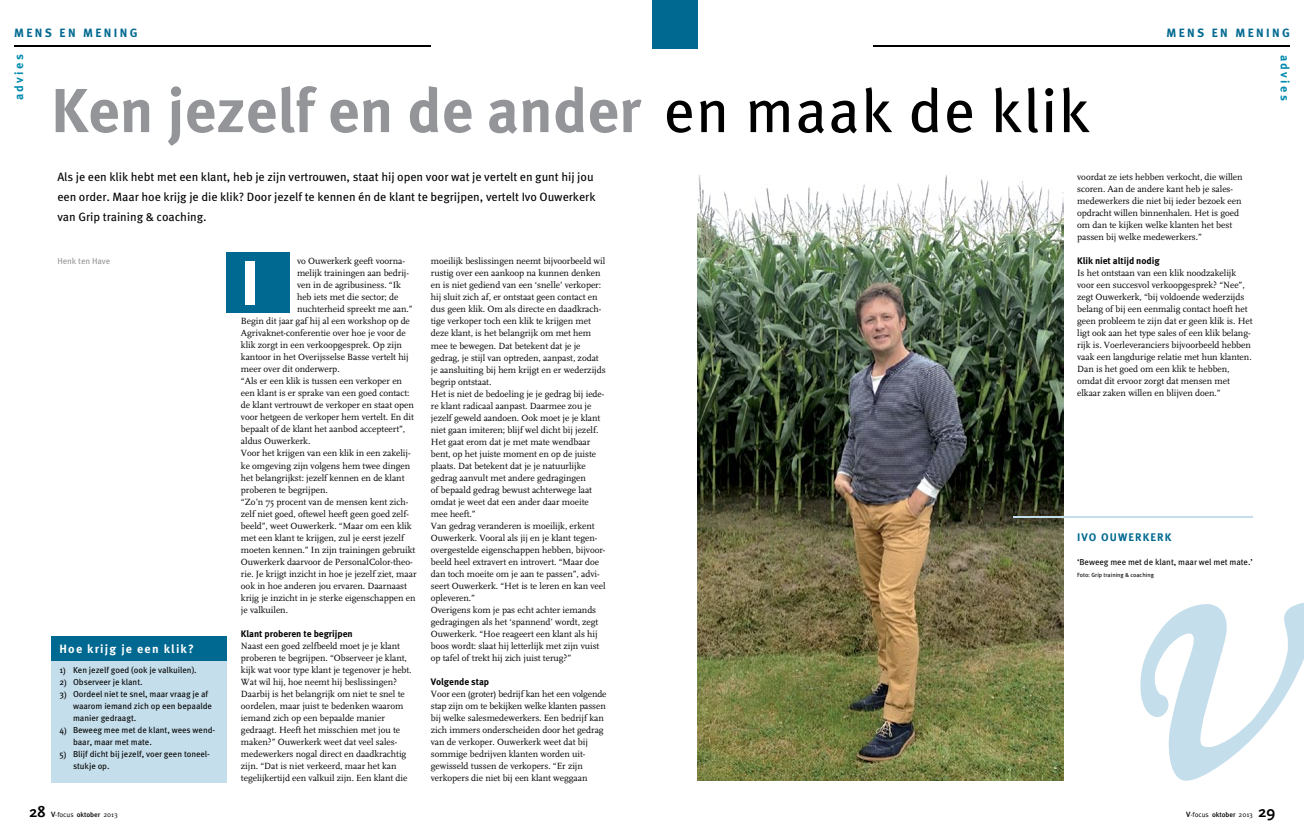
<style>
.page{position:relative;width:1304px;height:837px;background:#fff}
.page>*{position:absolute;margin:0;border:0;box-sizing:border-box;transform-origin:0 0}
.t1{font:700 62.6px "Meta OT";color:#fff}
.t2{font:700 62px "Meta OT";letter-spacing:-.005em;color:#939598}
.t3{font:700 16px "Scala Sans OT";color:#000}
.t4{font:12px/20px "Meta OT";letter-spacing:-.005em;color:#000}
.t5{font:700 12px "Meta OT";letter-spacing:.2em;color:#006991}
.t6{font:700 12px "Meta OT";letter-spacing:.1em;color:#fff}
.t7{font:700 12px "Meta OT";letter-spacing:.195em;color:#008aaf}
.t8{font:700 11px "Meta OT";letter-spacing:.1em;color:#006991}
.t9{font:9.4px/12px "Scala OT";letter-spacing:-.005em;color:#000}
.t10{font:700 9.4px "Meta OT";letter-spacing:-.005em;color:#000}
.t11{font:8.6px/12px "Meta OT";letter-spacing:-.005em;color:#000}
.t12{font:8.6px "Meta OT";letter-spacing:-.005em;color:#939598}
.t13{font:7px "Meta OT";letter-spacing:-.005em;color:#000}
.t14{font:6px "Meta OT";letter-spacing:-.005em;color:#000}
.s1{font-weight:400;font-size:61px;color:#000}
.s2{font-family:"Scala Sans OT";font-weight:700;font-size:16px}
.s3{font-weight:500;font-size:7.6px}
.s4{font-weight:500}
</style>
<div class="page">
<hr style="left:14px;top:45px;width:417px;height:1px;background:#000">
<div style="left:652px;top:0;width:45px;height:48px;background:#006991"></div>
<hr style="left:873px;top:45px;width:417px;height:1px;background:#000">
<svg style="left:1140px;top:603px;width:164px;height:177px"></svg>
<div style="left:227px;top:252px;width:63px;height:60px;background:#006991"></div>
<div style="left:51px;top:660px;width:176px;height:123px;background:#c5deeb"></div>
<div style="left:51px;top:636px;width:176px;height:24px;background:#006991"></div>
<img style="left:697px;top:175px;width:366px;height:605px">
<hr style="left:1014px;top:516px;width:239px;height:1px;background:#c5deeb">
<p class="t5" style="left:14px;top:26px;width:125px">MENS EN MENING</p>
<p class="t7" style="left:11px;top:100px;width:47px;rotate:-90deg">advies</p>
<p class="t5" style="left:1166px;top:26px;width:125px">MENS EN MENING</p>
<p class="t7" style="left:1293px;top:54px;width:47px;rotate:90deg">advies</p>
<h2 class="t2" style="left:51px;top:71px;width:1040px">Ken jezelf en de ander <span class="s1">en maak de klik</span></h2>
<p class="t4" style="left:57px;top:166px;width:540px">Als je een klik hebt met een klant, heb je zijn vertrouwen, staat hij open voor wat je vertelt en gunt hij jou een order. Maar hoe krijg je die klik? Door jezelf te kennen én de klant te begrijpen, vertelt Ivo Ouwerkerk van Grip training &amp; coaching.</p>
<p class="t12" style="left:57px;top:256px;width:54px">Henk ten Have</p>
<p class="t9" style="left:1077px;top:171px;width:167px">voordat ze iets hebben verkocht, die willen scoren. Aan de andere kant heb je sales&shy;medewerkers die niet bij ieder bezoek een opdracht willen binnenhalen. Het is goed om dan te kijken welke klanten het best passen bij welke medewerkers.”</p>
<p class="t10" style="left:1077px;top:255px;width:84px">Klik niet altijd nodig</p>
<p class="t9" style="left:1077px;top:267px;width:177px">Is het ontstaan van een klik noodzakelijk voor een succesvol verkoopgesprek? “Nee”, zegt Ouwerkerk, “bij voldoende wederzijds belang of bij een eenmalig contact hoeft het geen probleem te zijn dat er geen klik is. Het ligt ook aan het type sales of een klik belang&shy;rijk is. Voerleveranciers bijvoorbeeld hebben vaak een langdurige relatie met hun klanten.<br>Dan is het goed om een klik te hebben, omdat dit ervoor zorgt dat mensen met elkaar zaken willen en blijven doen.”</p>
<h1 class="t1" style="left:241px;top:243px;width:20px">I</h1>
<p class="t9" style="left:297px;top:255px;width:109px">vo Ouwerkerk geeft voorna-</p>
<p class="t9" style="left:431px;top:255px;width:176px">moeilijk beslissingen neemt bijvoorbeeld wil rustig over een aankoop na kunnen denken en is niet gediend van een ‘snelle’ verkoper: hij sluit zich af, er ontstaat geen contact en dus geen klik. Om als directe en daadkrach&shy;tige verkoper toch een klik te krijgen met deze klant, is het belangrijk om met hem mee te bewegen. Dat betekent dat je je gedrag, je stijl van optreden, aanpast, zodat je aansluiting bij hem krijgt en er wederzijds begrip ontstaat.<br>Het is niet de bedoeling je je gedrag bij iede&shy;re klant radicaal aanpast. Daarmee zou je jezelf geweld aandoen. Ook moet je je klant niet gaan imiteren; blijf wel dicht bij jezelf.<br>Het gaat erom dat je met mate wendbaar bent, op het juiste moment en op de juiste plaats. Dat betekent dat je je natuurlijke gedrag aanvult met andere gedragingen<br>of bepaald gedrag bewust achterwege laat omdat je weet dat een ander daar moeite mee heeft.”<br>Van gedrag veranderen is moeilijk, erkent Ouwerkerk. Vooral als jij en je klant tegen&shy;overgestelde eigenschappen hebben, bijvoor&shy;beeld heel extravert en introvert. “Maar doe dan toch moeite om je aan te passen”, advi&shy;seert Ouwerkerk. “Het is te leren en kan veel opleveren.”<br>Overigens kom je pas echt achter iemands gedragingen als het ‘spannend’ wordt, zegt Ouwerkerk. “Hoe reageert een klant als hij boos wordt: slaat hij letterlijk met zijn vuist op tafel of trekt hij zich juist terug?”</p>
<p class="t10" style="left:431px;top:675px;width:60px">Volgende stap</p>
<p class="t9" style="left:431px;top:687px;width:177px">Voor een (groter) bedrijf kan het een volgende stap zijn om te bekijken welke klanten passen bij welke salesmedewerkers. Een bedrijf kan zich immers onderscheiden door het gedrag van de verkoper. Ouwerkerk weet dat bij sommige bedrijven klanten worden uit&shy;gewisseld tussen de verkopers. “Er zijn verko pers die niet bij een klant weggaan</p>
<p class="t9" style="left:297px;top:267px;width:114px">melijk trainingen aan bedrij-</p>
<p class="t9" style="left:297px;top:279px;width:105px">ven in de agribusiness. “Ik</p>
<p class="t9" style="left:297px;top:291px;width:103px">heb iets met die sector; de</p>
<p class="t9" style="left:297px;top:303px;width:117px">nuchterheid spreekt me aan.”</p>
<p class="t9" style="left:241px;top:315px;width:171px">Begin dit jaar gaf hij al een workshop op de</p>
<p class="t9" style="left:241px;top:327px;width:166px">Agrivaknet-conferentie over hoe je voor de</p>
<p class="t9" style="left:241px;top:339px;width:163px">klik zorgt in een verkoopgesprek. Op zijn</p>
<p class="t9" style="left:241px;top:351px;width:169px">kantoor in het Overijsselse Basse vertelt hij</p>
<p class="t9" style="left:241px;top:363px;width:100px">meer over dit onderwerp.</p>
<p class="t9" style="left:241px;top:375px;width:163px">“Als er een klik is tussen een verkoper en</p>
<p class="t9" style="left:241px;top:387px;width:170px">een klant is er sprake van een goed contact:</p>
<p class="t9" style="left:241px;top:399px;width:174px">de klant vertrouwt de verkoper en staat open</p>
<p class="t9" style="left:241px;top:411px;width:175px">voor hetgeen de verkoper hem vertelt. En dit</p>
<p class="t9" style="left:241px;top:423px;width:166px">bepaalt of de klant het aanbod accepteert”,</p>
<p class="t9" style="left:241px;top:435px;width:71px">aldus Ouwerkerk.</p>
<p class="t9" style="left:241px;top:447px;width:171px">Voor het krijgen van een klik in een zakelij-</p>
<p class="t9" style="left:241px;top:459px;width:171px">ke omgeving zijn volgens hem twee dingen</p>
<p class="t9" style="left:241px;top:471px;width:165px">het belangrijkst: jezelf kennen en de klant</p>
<p class="t9" style="left:241px;top:483px;width:88px">proberen te begrijpen.</p>
<p class="t9" style="left:241px;top:495px;width:169px">“Zo’n 75 procent van de mensen kent zich-</p>
<p class="t9" style="left:241px;top:507px;width:169px">zelf niet goed, oftewel heeft geen goed zelf-</p>
<p class="t9" style="left:241px;top:519px;width:172px">beeld”, weet Ouwerkerk. “Maar om een klik</p>
<p class="t9" style="left:241px;top:531px;width:165px">met een klant te krijgen, zul je eerst jezelf</p>
<p class="t9" style="left:241px;top:543px;width:176px">moeten kennen.” In zijn trainingen gebruikt</p>
<p class="t9" style="left:241px;top:555px;width:173px">Ouwerkerk daarvoor de PersonalColor-theo-</p>
<p class="t9" style="left:241px;top:567px;width:177px">rie. Je krijgt inzicht in hoe je jezelf ziet, maar</p>
<p class="t9" style="left:241px;top:579px;width:168px">ook in hoe anderen jou ervaren. Daarnaast</p>
<p class="t9" style="left:241px;top:591px;width:176px">krijg je inzicht in je sterke eigenschappen en</p>
<p class="t9" style="left:241px;top:603px;width:49px">je valkuilen.</p>
<p class="t10" style="left:241px;top:627px;width:113px">Klant proberen te begrijpen</p>
<p class="t9" style="left:241px;top:639px;width:172px">Naast een goed zelfbeeld moet je je klant proberen te begrijpen. “Observeer je klant, kijk wat voor type klant je tegenover je hebt.<br>Wat wil hij, hoe neemt hij beslissingen?<br>Daarbij is het belangrijk om niet te snel te oordelen, maar juist te bedenken waarom iemand zich op een bepaalde manier gedraagt. Heeft het misschien met jou te maken?” Ouwerkerk weet dat veel sales&shy;medewerkers nogal direct en daadkrachtig zijn. “Dat is niet verkeerd, maar het kan tegelijkertijd een valkuil zijn. Een klant die</p>
<p class="t8" style="left:1077px;top:529px;width:96px">IVO OUWERKERK</p>
<p class="t11" style="left:1077px;top:555px;width:177px">‘Beweeg mee met de klant, maar wel met mate.’</p>
<p class="t14" style="left:1077px;top:570px;width:78px">Foto: Grip training &amp; coaching</p>
<p class="t6" style="left:60px;top:641px;width:136px">Hoe krijg je een klik?</p>
<p class="t11" style="left:60px;top:663px;width:139px">1) Ken jezelf goed (ook je valkuilen).</p>
<p class="t11" style="left:60px;top:675px;width:85px">2) Observeer je klant.</p>
<p class="t11" style="left:73px;top:687px;width:141px;text-indent:-13px">3) Oordeel niet te snel, maar vraag je af waarom iemand zich op een bepaalde manier gedraagt.</p>
<p class="t11" style="left:73px;top:723px;width:144px;text-indent:-13px">4) Beweeg mee met de klant, wees wend&shy;baar, maar met mate.</p>
<p class="t11" style="left:73px;top:747px;width:138px;text-indent:-13px">5) Blijf dicht bij jezelf, voer geen toneel&shy;stukje op.</p>
<p class="t13" style="left:30px;top:809px;width:90px"><span class="s2">28</span> <span class="s3">V</span>-focus <span class="s4">oktober</span> 2013</p>
<p class="t13" style="left:1186px;top:809px;width:68px"><span class="s3">V</span>-focus <span class="s4">oktober</span> 2013</p>
<h3 class="t3" style="left:1259px;top:802px;width:18px">29</h3>
</div>
